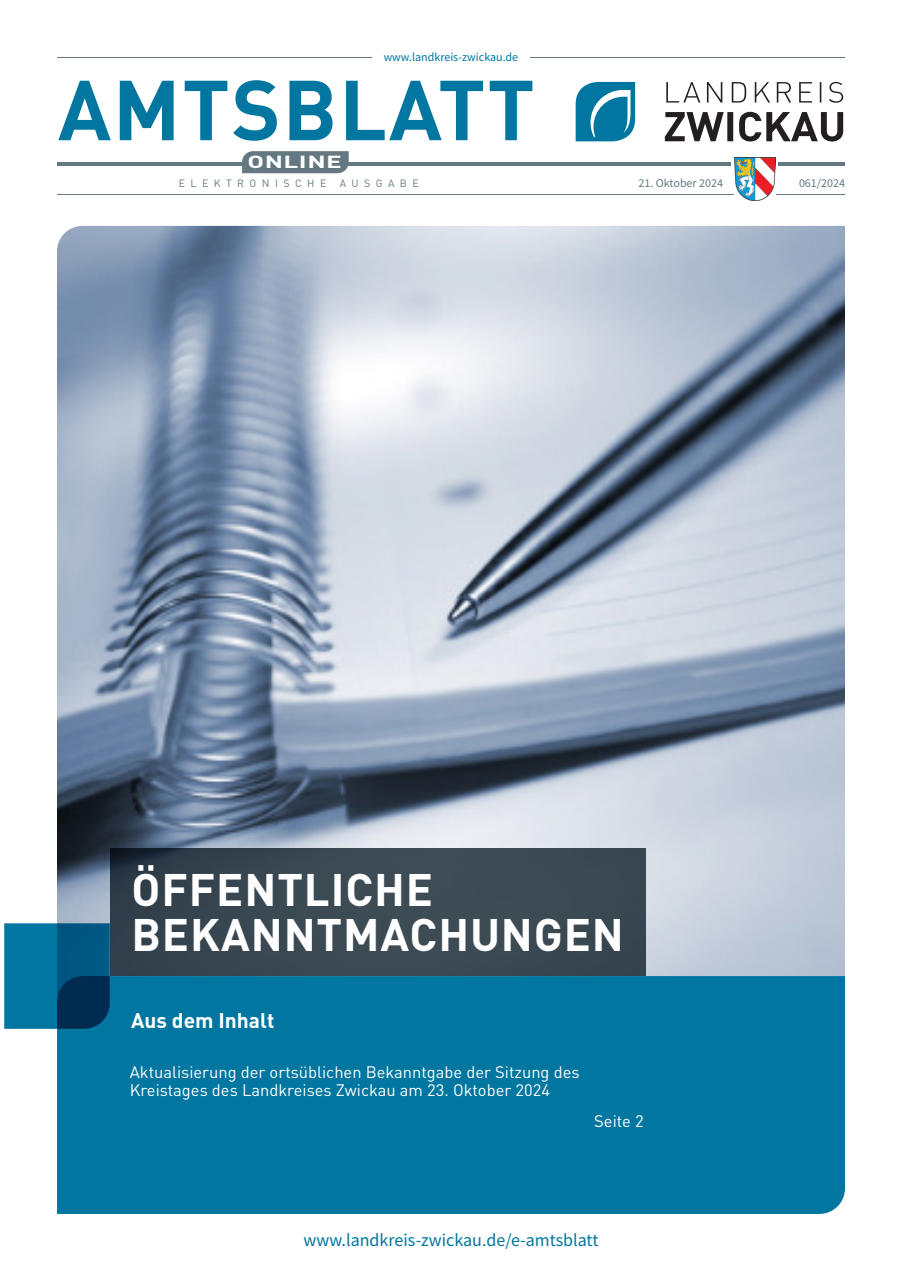
<style>
.page{position:relative;width:902px;height:1272px;background:#fff}
.page>*{position:absolute;margin:0;border:0;box-sizing:border-box;transform-origin:0 0}
._2022_-_Titel_Anreißer_30pt{font:700 45px/45px "DIN Pro";letter-spacing:.02em;color:#fff}
._2022_-_Titel_Ünerschrift_14pt{font:700 21px "DIN Pro";color:#fff}
.t1{font:18px "Source Sans Pro";color:#0076a0}
.t2{font:700 17.25px "DIN Pro";letter-spacing:.02em;color:#fff;scale:1.5 1}
._2022_-_Taeser_Überschrift{font:16.5px/18px "DIN Pro";color:#fff}
.t3{font:12px "Source Sans Pro";color:#0076a0}
.t4{font:12px "Source Sans Pro";color:#647882}
.t5{font:10.5px "DIN Pro";letter-spacing:.52em;color:#647882}
</style>
<div class="page">
<img style="left:57px;top:226px;width:787px;height:750px">
<div style="left:57px;top:976px;width:787px;height:237px;background:#0076a0"></div>
<svg style="left:4px;top:923px;width:106px;height:105px;background:#015e87"></svg>
<hr style="left:57px;top:57px;width:787px;height:1px;background:#647882">
<hr style="left:57px;top:162px;width:787px;height:4px;background:#647882">
<hr style="left:57px;top:194px;width:787px;height:1px;background:#647882">
<div style="left:372px;top:49px;width:157px;height:12px;background:#fff"></div>
<svg style="left:731px;top:162px;width:47px;height:8px"></svg>
<img style="left:734px;top:158px;width:41px;height:42px">
<svg style="left:58px;top:80px;width:474px;height:61px"></svg>
<svg style="left:575px;top:82px;width:60px;height:59px;background:#2f8fb1"></svg>
<svg style="left:664px;top:112px;width:179px;height:29px"></svg>
<svg style="left:666px;top:82px;width:177px;height:21px"></svg>
<svg style="left:242px;top:151px;width:106px;height:22px"></svg>
<div style="left:110px;top:848px;width:535px;height:128px;background:#3a4952"></div>
<p class="t2" style="left:247px;top:148px;width:64px">ONLINE</p>
<p class="t3" style="left:383px;top:49px;width:136px">www.landkreis-zwickau.de</p>
<p class="t5" style="left:179px;top:175px;width:149px">ELEKTRONISCHE</p>
<p class="t5" style="left:339px;top:175px;width:80px">AUSGABE</p>
<p class="t4" style="left:638px;top:175px;width:86px">21. Oktober 2024</p>
<p class="t4" style="left:799px;top:175px;width:47px">061/2024</p>
<p class="_2022_-_Titel_Anreißer_30pt" style="left:131px;top:861px;width:494px">ÖFFENTLICHE<br>BEKANNTMACHUNGEN</p>
<p class="_2022_-_Titel_Ünerschrift_14pt" style="left:131px;top:1002px;width:145px">Aus dem Inhalt</p>
<p class="_2022_-_Taeser_Überschrift" style="left:130px;top:1061px;width:451px">Aktualisierung der ortsüblichen Bekanntgabe der Sitzung des<br>Kreistages des Landkreises Zwickau am 23. Oktober 2024</p>
<p class="_2022_-_Taeser_Überschrift" style="left:594px;top:1110px;width:51px">Seite 2</p>
<p class="t1" style="left:303px;top:1228px;width:296px">www.landkreis-zwickau.de/e-amtsblatt</p>
</div>
